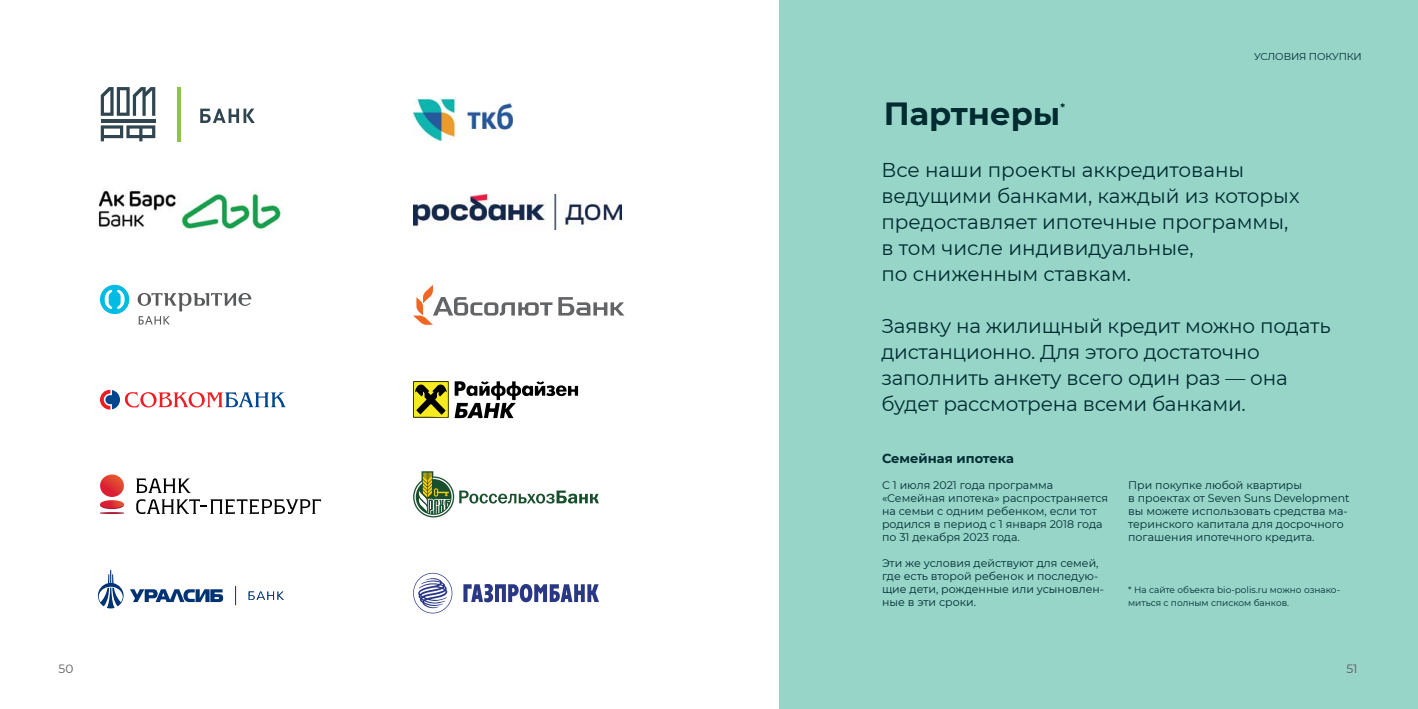
<style>
.page{position:relative;width:1418px;height:709px;background:#fff}
.page>*{position:absolute;margin:0;border:0;box-sizing:border-box;transform-origin:0 0}
.t1{font:700 32px "Montserrat";color:#002b30}
.t2{font:20px/26px "Montserrat";letter-spacing:-.01em;color:#002b30}
.t3{font:700 13px "Montserrat";color:#002b30}
.t4{font:12px "Montserrat";color:#58595b}
.t5{font:11px/13px "Montserrat";color:#002b30}
.t6{font:700 10.5px "Montserrat";color:#002b30}
.t7{font:10px "Montserrat";letter-spacing:-.01em;color:#002b30}
.t8{font:9px/13px "Montserrat";color:#002b30}
</style>
<div class="page">
<div style="left:780px;top:0;width:637px;height:709px;background:#97d5c9"></div>
<img style="left:413px;top:99px;width:99px;height:41px">
<img style="left:98px;top:190px;width:184px;height:41px">
<svg style="left:101px;top:87px;width:54px;height:29px"></svg>
<hr style="left:101px;top:119px;width:54px;height:3px;background:#30454f">
<svg style="left:101px;top:125px;width:54px;height:16px"></svg>
<svg style="left:200px;top:109px;width:55px;height:14px"></svg>
<hr style="left:178px;top:87px;width:3px;height:54px;background:#8dc642">
<svg style="left:413px;top:285px;width:211px;height:40px"></svg>
<svg style="left:454px;top:381px;width:124px;height:37px"></svg>
<svg style="left:413px;top:381px;width:35px;height:36px"></svg>
<svg style="left:100px;top:390px;width:186px;height:19px"></svg>
<svg style="left:100px;top:285px;width:29px;height:29px"></svg>
<svg style="left:138px;top:293px;width:113px;height:31px"></svg>
<svg style="left:100px;top:474px;width:24px;height:40px"></svg>
<svg style="left:136px;top:478px;width:55px;height:15px"></svg>
<svg style="left:136px;top:499px;width:185px;height:15px"></svg>
<svg style="left:413px;top:573px;width:39px;height:40px"></svg>
<svg style="left:463px;top:584px;width:136px;height:18px"></svg>
<svg style="left:98px;top:570px;width:125px;height:38px"></svg>
<svg style="left:235px;top:586px;width:1px;height:19px"></svg>
<svg style="left:249px;top:591px;width:35px;height:9px"></svg>
<svg style="left:413px;top:471px;width:186px;height:46px"></svg>
<img style="left:413px;top:194px;width:208px;height:35px">
<p class="t7" style="left:1254px;top:49px;width:109px">УСЛОВИЯ ПОКУПКИ</p>
<h1 class="t1" style="left:883px;top:90px;width:178px">Партнеры</h1>
<p class="t6" style="left:1060px;top:99px;width:6px">*</p>
<h2 class="t2" style="left:881px;top:156px;width:419px">Все наши проекты аккредитованы ведущими банками, каждый из которых предоставляет ипотечные программы, в том числе индивидуальные,<br>по сниженным ставкам.</h2>
<h2 class="t2" style="left:881px;top:312px;width:451px">Заявку на жилищный кредит можно подать дистанционно. Для этого достаточно заполнить анкету всего один раз — она будет рассмотрена всеми банками.</h2>
<p class="t3" style="left:882px;top:449px;width:133px">Семейная ипотека</p>
<p class="t5" style="left:882px;top:478px;width:227px">С 1 июля 2021 года программа «Семейная ипотека» распространяется на семьи с одним ребенком, если тот родился в период с 1 января 2018 года по 31 декабря 2023 года.</p>
<p class="t5" style="left:882px;top:556px;width:223px">Эти же условия действуют для семей, где есть второй ребенок и последую&shy;щие дети, рожденные или усыновлен&shy;ные в эти сроки.</p>
<p class="t5" style="left:1128px;top:478px;width:223px">При покупке любой квартиры<br>в проектах от Seven Suns Development вы можете использовать средства ма&shy;теринского капитала для досрочного погашения ипотечного кредита.</p>
<p class="t8" style="left:1128px;top:583px;width:213px">* На сайте объекта bio-polis.ru можно ознако&shy;миться с полным списком банков.</p>
<p class="t4" style="left:59px;top:660px;width:16px">50</p>
<p class="t4" style="left:1346px;top:660px;width:13px">51</p>
</div>
